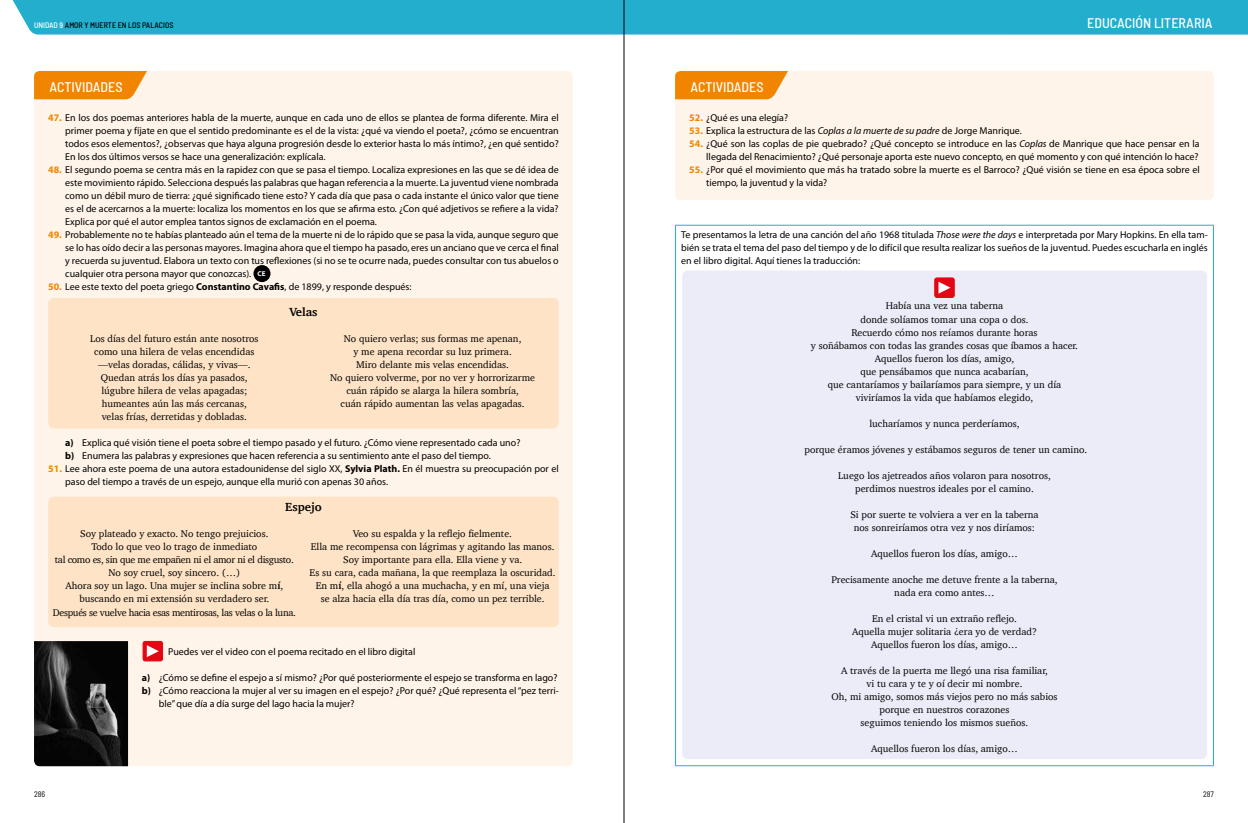
<style>
.page{position:relative;width:1248px;height:823px;background:#fff}
.page>*{position:absolute;margin:0;border:0;box-sizing:border-box;transform-origin:0 0}
.t1{font:500 semi-condensed 14px "Barlow";color:#fff}
.t2{font:700 12px "Charter";color:#000}
.t3{font:10px/13px "Myriad Pro";color:#000;text-align:justify}
.t4{font:10px/13px "Charter";color:#000;text-align:center}
.t5{font:500 semi-condensed 8px "Barlow";color:#000}
.t6{font:semi-condensed 8px "Barlow";color:#000}
.s1{color:#fff}
.s2{font-weight:700;color:#f18500}
.s3{font-weight:700;font-size:7px;color:#fff}
.s4{font-weight:700}
.s5{font-style:italic}
</style>
<div class="page">
<div style="left:12px;top:0;width:1235px;height:35px;background:#24aece"></div>
<hr style="left:623px;top:0;width:1px;height:822px;background:#000">
<div style="left:682px;top:270px;width:524px;height:488px;background:#ebecf8;border-radius:6px"></div>
<hr style="left:675px;top:224px;width:538px;height:1px;background:#24aece">
<hr style="left:675px;top:225px;width:1px;height:539px;background:#24aece">
<hr style="left:1212px;top:225px;width:1px;height:539px;background:#24aece">
<hr style="left:675px;top:764px;width:538px;height:1px;background:#24aece">
<div style="left:34px;top:71px;width:539px;height:694px;background:#fff4e9;border-radius:6px"></div>
<svg style="left:34px;top:71px;width:113px;height:28px;background:#f28d11"></svg>
<div style="left:675px;top:71px;width:538px;height:129px;background:#fff4e9;border-radius:6px"></div>
<svg style="left:675px;top:71px;width:113px;height:28px;background:#f28d11"></svg>
<img style="left:34px;top:641px;width:94px;height:124px">
<div style="left:143px;top:641px;width:19px;height:19px;background:#e30613;border-radius:2px"></div>
<div style="left:143px;top:640px;width:20px;height:20px;border:1px solid #e30613;border-radius:2px"></div>
<svg style="left:147px;top:645px;width:12px;height:11px"></svg>
<div style="left:48px;top:298px;width:510px;height:130px;background:#fee3c6;border-radius:6px"></div>
<div style="left:48px;top:496px;width:510px;height:130px;background:#fee3c6;border-radius:6px"></div>
<div style="left:253px;top:265px;width:17px;height:17px;background:#000;border-radius:50%"></div>
<div style="left:934px;top:278px;width:20px;height:19px;background:#e30613;border-radius:2px"></div>
<div style="left:934px;top:277px;width:20px;height:20px;border:1px solid #e30613;border-radius:2px"></div>
<svg style="left:938px;top:281px;width:12px;height:12px"></svg>
<p class="t5" style="left:34px;top:20px;width:141px"><span class="s1">UNIDAD 9</span> AMOR Y MUERTE EN LOS PALACIOS</p>
<h1 class="t1" style="left:1087px;top:14px;width:127px">EDUCACIÓN LITERARIA</h1>
<h1 class="t1" style="left:49px;top:78px;width:74px">ACTIVIDADES</h1>
<h1 class="t1" style="left:690px;top:78px;width:74px">ACTIVIDADES</h1>
<p class="t3" style="left:65px;top:111px;width:495px;text-indent:-17px"><span class="s2">47.</span> En los dos poemas anteriores habla de la muerte, aunque en cada uno de ellos se plantea de forma diferente. Mira el primer poema y fíjate en que el sentido predominante es el de la vista: ¿qué va viendo el poeta?, ¿cómo se encuentran todos esos elementos?, ¿observas que haya alguna progresión desde lo exterior hasta lo más íntimo?, ¿en qué sentido?<br>En los dos últimos versos se hace una generalización: explícala.</p>
<p class="t3" style="left:65px;top:163px;width:495px;text-indent:-17px"><span class="s2">48.</span> El segundo poema se centra más en la rapidez con que se pasa el tiempo. Localiza expresiones en las que se dé idea de este movimiento rápido. Selecciona después las palabras que hagan referencia a la muerte. La juventud viene nombrada como un débil muro de tierra: ¿qué significado tiene esto? Y cada día que pasa o cada instante el único valor que tiene es el de acercarnos a la muerte: localiza los momentos en los que se afirma esto. ¿Con qué adjetivos se refiere a la vida?<br>Explica por qué el autor emplea tantos signos de exclamación en el poema.</p>
<p class="t3" style="left:65px;top:228px;width:495px;text-indent:-17px"><span class="s2">49.</span> Probablemente no te habías planteado aún el tema de la muerte ni de lo rápido que se pasa la vida, aunque seguro que se lo has oído decir a las personas mayores. Imagina ahora que el tiempo ha pasado, eres un anciano que ve cerca el final y recuerda su juventud. Elabora un texto con tus reflexiones (si no se te ocurre nada, puedes consultar con tus abuelos o cualquier otra persona mayor que conozcas). <span class="s3">CE</span></p>
<p class="t3" style="left:48px;top:280px;width:365px"><span class="s2">50.</span> Lee este texto del poeta griego <span class="s4">Constantino Cavafis</span>, de 1899, y responde después:</p>
<p class="t2" style="left:289px;top:301px;width:30px">Velas</p>
<p class="t4" style="left:90px;top:332px;width:170px">Los días del futuro están ante nosotros como una hilera de velas encendidas —velas doradas, cálidas, y vivas—.<br>Quedan atrás los días ya pasados, lúgubre hilera de velas apagadas; humeantes aún las más cercanas, velas frías, derretidas y dobladas.</p>
<p class="t4" style="left:330px;top:332px;width:206px">No quiero verlas; sus formas me apenan,<br>y me apena recordar su luz primera.<br>Miro delante mis velas encendidas.<br>No quiero volverme, por no ver y horrorizarme cuán rápido se alarga la hilera sombría,<br>cuán rápido aumentan las velas apagadas.</p>
<p class="t3" style="left:65px;top:436px;width:456px"><span class="s4">a)</span> Explica qué visión tiene el poeta sobre el tiempo pasado y el futuro. ¿Cómo viene representado cada uno? <span class="s4">b)</span> Enumera las palabras y expresiones que hacen referencia a su sentimiento ante el paso del tiempo.</p>
<p class="t3" style="left:65px;top:462px;width:495px;text-indent:-17px"><span class="s2">51.</span> Lee ahora este poema de una autora estadounidense del siglo XX, <span class="s4">Sylvia Plath.</span> En él muestra su preocupación por el paso del tiempo a través de un espejo, aunque ella murió con apenas 30 años.</p>
<p class="t2" style="left:285px;top:496px;width:38px">Espejo</p>
<p class="t4" style="left:53px;top:527px;width:245px">Soy plateado y exacto. No tengo prejuicios.<br>Todo lo que veo lo trago de inmediato<br>tal como es, sin que me empañen ni el amor ni el disgusto.<br>No soy cruel, soy sincero. (…)<br>Ahora soy un lago. Una mujer se inclina sobre m<span class="s4">í</span>, buscando en mi extensión su verdadero ser.<br>Después se vuelve hacia esas mentirosas, las velas o la luna.</p>
<p class="t4" style="left:309px;top:527px;width:247px">Veo su espalda y la reflejo fielmente.<br>Ella me recompensa con lágrimas y agitando las manos.<br>Soy importante para ella. Ella viene y va.<br>Es su cara, cada mañana, la que reemplaza la oscuridad.<br>En m<span class="s4">í</span>, ella ahogó a una muchacha, y en mí, una vieja<br>se alza hacia ella día tras día, como un pez terrible.</p>
<p class="t3" style="left:168px;top:644px;width:249px">Puedes ver el video con el poema recitado en el libro digital</p>
<p class="t3" style="left:142px;top:670px;width:417px"><span class="s4">a)</span> ¿Cómo se define el espejo a sí mismo? ¿Por qué posteriormente el espejo se transforma en lago?</p>
<p class="t3" style="left:142px;top:683px;width:418px"><span class="s4">b)</span> ¿Cómo reacciona la mujer al ver su imagen en el espejo? ¿Por qué? ¿Qué representa el “pez terri-</p>
<p class="t3" style="left:159px;top:696px;width:197px">ble” que día a día surge del lago hacia la mujer?</p>
<p class="t3" style="left:689px;top:111px;width:100px"><span class="s2">52.</span> ¿Qué es una elegía?</p>
<p class="t3" style="left:689px;top:124px;width:334px"><span class="s2">53.</span> Explica la estructura de las <span class="s5">Coplas a la muerte de su padre</span> de Jorge Manrique.</p>
<p class="t3" style="left:689px;top:137px;width:512px;text-align:right"><span class="s2">54.</span> ¿Qué son las coplas de pie quebrado? ¿Qué concepto se introduce en las <span class="s5">Coplas</span> de Manrique que hace pensar en la llegada del Renacimiento? ¿Qué personaje aporta este nuevo concepto, en qué momento y con qué intención lo hace?</p>
<p class="t3" style="left:706px;top:163px;width:495px;text-indent:-17px"><span class="s2">55.</span> ¿Por qué el movimiento que más ha tratado sobre la muerte es el Barroco? ¿Qué visión se tiene en esa época sobre el tiempo, la juventud y la vida?</p>
<p class="t3" style="left:681px;top:228px;width:528px">Te presentamos la letra de una canción del año 1968 titulada <span class="s5">Those were the days</span> e interpretada por Mary Hopkins. En ella tam&shy;bién se trata el tema del paso del tiempo y de lo difícil que resulta realizar los sueños de la juventud. Puedes escucharla en inglés en el libro digital. Aquí tienes la traducción:</p>
<p class="t4" style="left:810px;top:299px;width:268px">Había una vez una taberna<br>donde solíamos tomar una copa o dos.<br>Recuerdo cómo nos reíamos durante horas<br>y soñábamos con todas las grandes cosas que íbamos a hacer.<br>Aquellos fueron los días, amigo,<br>que pensábamos que nunca acabarían,<br>que cantaríamos y bailaríamos para siempre, y un día viviríamos la vida que habíamos elegido,</p>
<p class="t4" style="left:869px;top:416px;width:152px">lucharíamos y nunca perderíamos,</p>
<p class="t4" style="left:804px;top:442px;width:284px">porque éramos jóvenes y estábamos seguros de tener un camino.</p>
<p class="t4" style="left:838px;top:468px;width:214px">Luego los ajetreados años volaron para nosotros, perdimos nuestros ideales por el camino.</p>
<p class="t4" style="left:850px;top:507px;width:190px">Si por suerte te volviera a ver en la taberna nos sonreiríamos otra vez y nos diríamos:</p>
<p class="t4" style="left:871px;top:546px;width:148px">Aquellos fueron los días, amigo…</p>
<p class="t4" style="left:831px;top:572px;width:228px">Precisamente anoche me detuve frente a la taberna, nada era como antes…</p>
<p class="t4" style="left:852px;top:611px;width:186px">En el cristal vi un extraño reflejo.<br>Aquella mujer solitaria ¿era yo de verdad?<br>Aquellos fueron los días, amigo…</p>
<p class="t4" style="left:831px;top:663px;width:227px">A través de la puerta me llegó una risa familiar,<br>vi tu cara y te y oí decir mi nombre.<br>Oh, mi amigo, somos más viejos pero no más sabios porque en nuestros corazones<br>seguimos teniendo los mismos sueños.</p>
<p class="t4" style="left:871px;top:741px;width:148px">Aquellos fueron los días, amigo…</p>
<p class="t6" style="left:34px;top:788px;width:13px">286</p>
<p class="t6" style="left:1202px;top:788px;width:12px">287</p>
</div>
